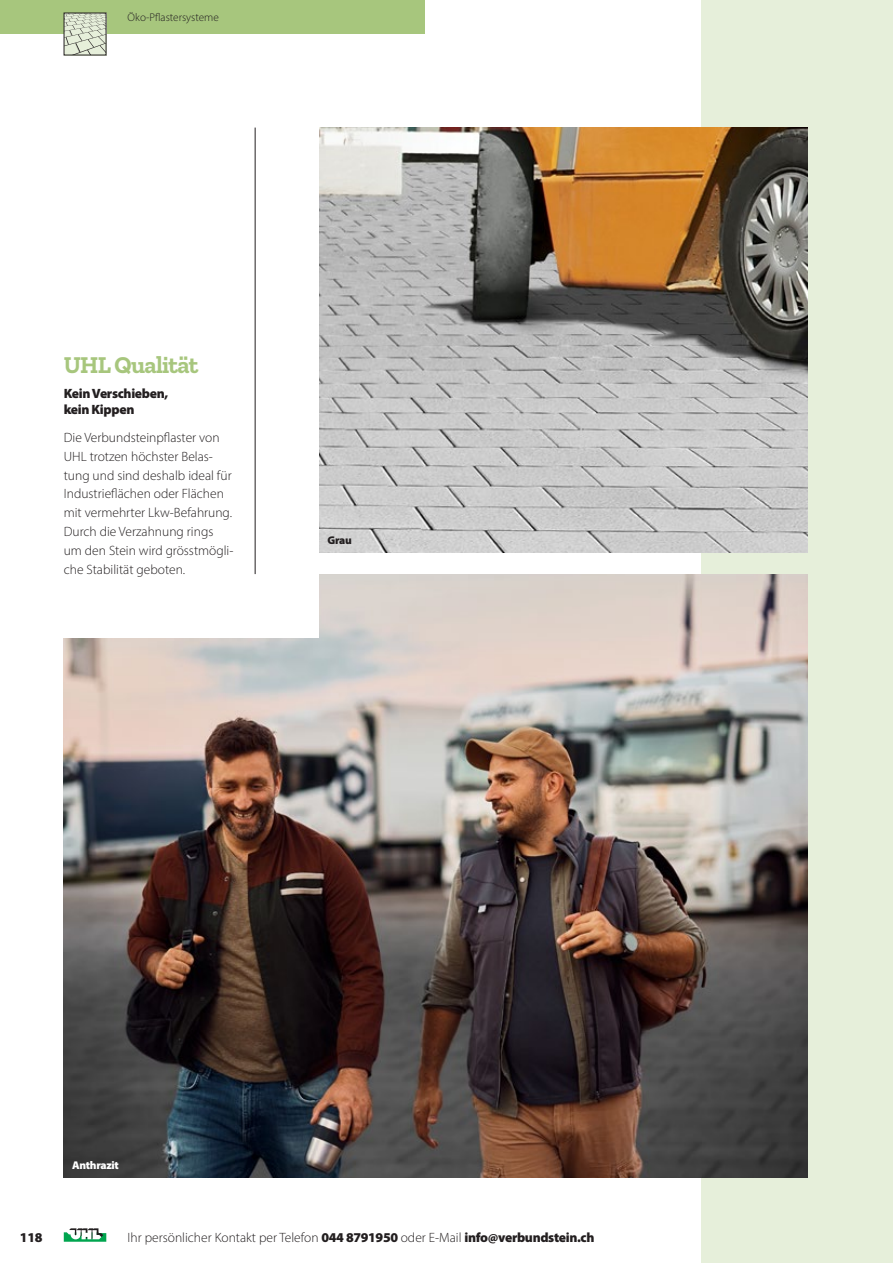
<style>
.page{position:relative;width:893px;height:1263px;background:#fff}
.page>*{position:absolute;margin:0;border:0;box-sizing:border-box;transform-origin:0 0}
.t1{font:700 24px "Zilla Slab";letter-spacing:-.025em;color:#a7c67d}
.t2{font:300 13.5px/18.9px "Myriad Pro";color:#231f20}
.t3{font:900 13.5px/16.2px "Myriad Pro";letter-spacing:-.025em;color:#231f20}
.t4{font:300 11.25px "Myriad Pro";color:#231f20}
.t5{font:900 11.25px "Myriad Pro";letter-spacing:-.025em;color:#fff}
.t6{font:900 11.25px "Myriad Pro";color:#231f20}
.s1{font-weight:900}
</style>
<div class="page">
<div style="left:702px;top:0;width:191px;height:1263px;background:#e6efda"></div>
<img style="left:319px;top:128px;width:489px;height:425px">
<img style="left:64px;top:574px;width:744px;height:604px">
<div style="left:0;top:128px;width:319px;height:510px;background:#fff"></div>
<hr style="left:255px;top:128px;width:1px;height:446px;background:#231f20">
<div style="left:0;top:0;width:425px;height:34px;background:#a7c67d"></div>
<svg style="left:66px;top:13px;width:41px;height:42px;background:#c9d0be"></svg>
<svg style="left:64px;top:1228px;width:42px;height:14px"></svg>
<p class="t4" style="left:128px;top:11px;width:93px">Öko-Pflastersysteme</p>
<h1 class="t1" style="left:64px;top:352px;width:136px">UHL Qualität</h1>
<p class="t3" style="left:64px;top:385px;width:106px">Kein Verschieben, kein Kippen</p>
<p class="t2" style="left:64px;top:428px;width:171px">Die Verbundsteinpflaster von<br>UHL trotzen höchster Belas&shy;tung und sind deshalb ideal für<br>Industrieflächen oder Flächen mit vermehrter Lkw-Befahrung.<br>Durch die Verzahnung rings um den Stein wird grösstmögli&shy;che Stabilität geboten.</p>
<p class="t6" style="left:327px;top:533px;width:26px">Grau</p>
<p class="t3" style="left:20px;top:1228px;width:24px">118</p>
<p class="t5" style="left:72px;top:1158px;width:48px">Anthrazit</p>
<p class="t2" style="left:128px;top:1228px;width:468px">Ihr persönlicher Kontakt per Telefon <span class="s1">044 8791950</span> oder E-Mail <span class="s1">info@verbundstein.ch</span></p>
</div>
